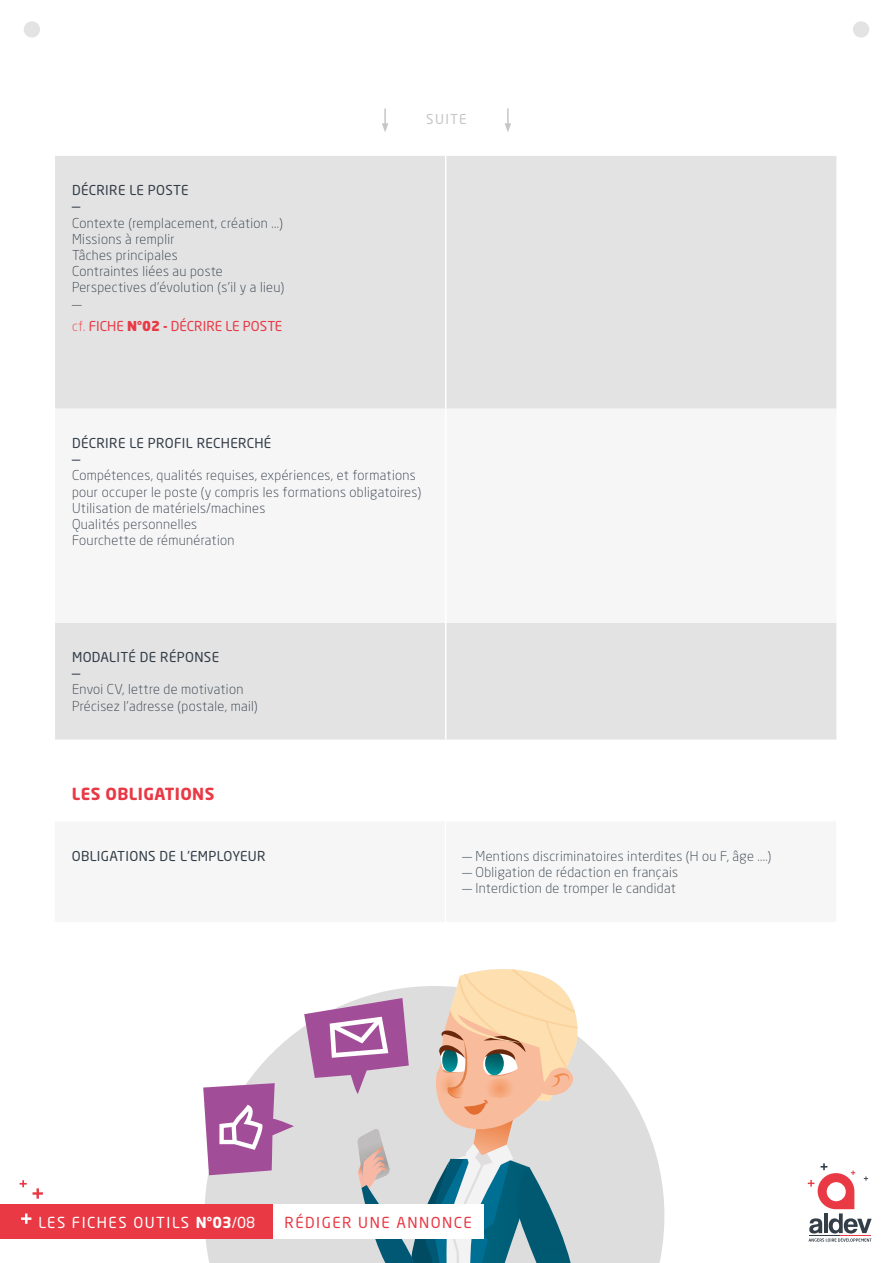
<style>
.page{position:relative;width:893px;height:1263px;background:#fff}
.page>*{position:absolute;margin:0;border:0;box-sizing:border-box;transform-origin:0 0}
.t1{font:700 16.5px "Neo Sans Std";letter-spacing:.025em;color:#e83945}
.t2{font:15px "Neo Sans Std";letter-spacing:.1em;color:#fff}
.t3{font:15px "Neo Sans Std";letter-spacing:.1em;color:#e83945}
.t4{font:300 13.5px/16.2px "Neo Sans Std";letter-spacing:.025em;color:#333d48}
.t5{font:13.5px "Neo Sans Std";letter-spacing:.025em;color:#333d48}
.t6{font:13.5px "Neo Sans Std";color:#e83945}
.t7{font:13.5px "Neo Sans Std";letter-spacing:.1em;color:#c6c6c6}
.s1{font-weight:300}
.s2{font-weight:900}
.s3{font-weight:700}
</style>
<div class="page">
<svg style="left:808px;top:1163px;width:64px;height:79px"></svg>
<svg style="left:204px;top:1027px;width:460px;height:236px;fill:#ddddde"></svg>
<svg style="left:304px;top:969px;width:286px;height:294px;background:#c7c0c0"></svg>
<svg style="left:203px;top:1083px;width:91px;height:92px;background:#bb84b4"></svg>
<div style="left:0;top:1205px;width:273px;height:34px;background:#e83945"></div>
<div style="left:273px;top:1205px;width:210px;height:34px;background:#fff"></div>
<svg style="left:21px;top:1213px;width:10px;height:11px"></svg>
<svg style="left:33px;top:1188px;width:10px;height:10px"></svg>
<svg style="left:20px;top:1180px;width:7px;height:7px"></svg>
<svg style="left:382px;top:108px;width:6px;height:24px"></svg>
<svg style="left:505px;top:108px;width:6px;height:24px"></svg>
<div style="left:24px;top:21px;width:16px;height:17px;background:#e3e3e3;border-radius:50%"></div>
<div style="left:853px;top:21px;width:16px;height:17px;background:#e3e3e3;border-radius:50%"></div>
<div style="left:55px;top:156px;width:781px;height:584px;background:#e3e3e3"></div>
<div style="left:55px;top:409px;width:781px;height:214px;background:#f6f6f6"></div>
<hr style="left:445px;top:156px;width:1px;height:253px;background:#fff">
<hr style="left:445px;top:409px;width:1px;height:214px;background:#fff">
<hr style="left:445px;top:623px;width:1px;height:117px;background:#fff">
<p class="t5" style="left:72px;top:182px;width:118px">DÉCRIRE LE POSTE</p>
<p class="t5" style="left:72px;top:198px;width:10px">—</p>
<p class="t4" style="left:72px;top:214px;width:212px">Contexte (remplacement, création ...)</p>
<p class="t4" style="left:72px;top:231px;width:104px">Missions à remplir</p>
<p class="t4" style="left:72px;top:247px;width:107px">Tâches principales</p>
<p class="t4" style="left:72px;top:263px;width:152px">Contraintes liées au poste</p>
<p class="t4" style="left:72px;top:279px;width:214px">Perspectives d’évolution (s’il y a lieu) —</p>
<p class="t6" style="left:72px;top:318px;width:212px"><span class="s1">cf.</span> FICHE <span class="s2">N°02 -</span> DÉCRIRE LE POSTE</p>
<p class="t7" style="left:426px;top:111px;width:42px">SUITE</p>
<p class="t5" style="left:72px;top:435px;width:201px">DÉCRIRE LE PROFIL RECHERCHÉ</p>
<p class="t5" style="left:72px;top:451px;width:10px">—</p>
<p class="t4" style="left:72px;top:467px;width:345px">Compétences, qualités requises, expériences, et formations</p>
<p class="t4" style="left:72px;top:483px;width:351px">pour occuper le poste (y compris les formations obligatoires)</p>
<p class="t4" style="left:72px;top:500px;width:195px">Utilisation de matériels/machines</p>
<p class="t4" style="left:72px;top:516px;width:127px">Qualités personnelles</p>
<p class="t4" style="left:72px;top:532px;width:164px">Fourchette de rémunération</p>
<p class="t5" style="left:72px;top:649px;width:149px">MODALITÉ DE RÉPONSE</p>
<p class="t5" style="left:72px;top:665px;width:10px">—</p>
<p class="t4" style="left:72px;top:681px;width:173px">Envoi CV, lettre de motivation</p>
<p class="t4" style="left:72px;top:697px;width:187px">Précisez l’adresse (postale, mail)</p>
<p class="t1" style="left:72px;top:783px;width:144px">LES OBLIGATIONS</p>
<p class="t5" style="left:72px;top:847px;width:195px">OBLIGATIONS DE L’EMPLOYEUR</p>
<p class="t4" style="left:462px;top:848px;width:311px">— Mentions discriminatoires interdites (H ou F, âge ....)</p>
<p class="t4" style="left:462px;top:864px;width:217px">— Obligation de rédaction en français</p>
<p class="t4" style="left:462px;top:880px;width:215px">— Interdiction de tromper le candidat</p>
<p class="t2" style="left:38px;top:1213px;width:218px">LES FICHES OUTILS <span class="s3">N°03</span>/08</p>
<p class="t3" style="left:284px;top:1213px;width:189px">RÉDIGER UNE ANNONCE</p>
</div>
